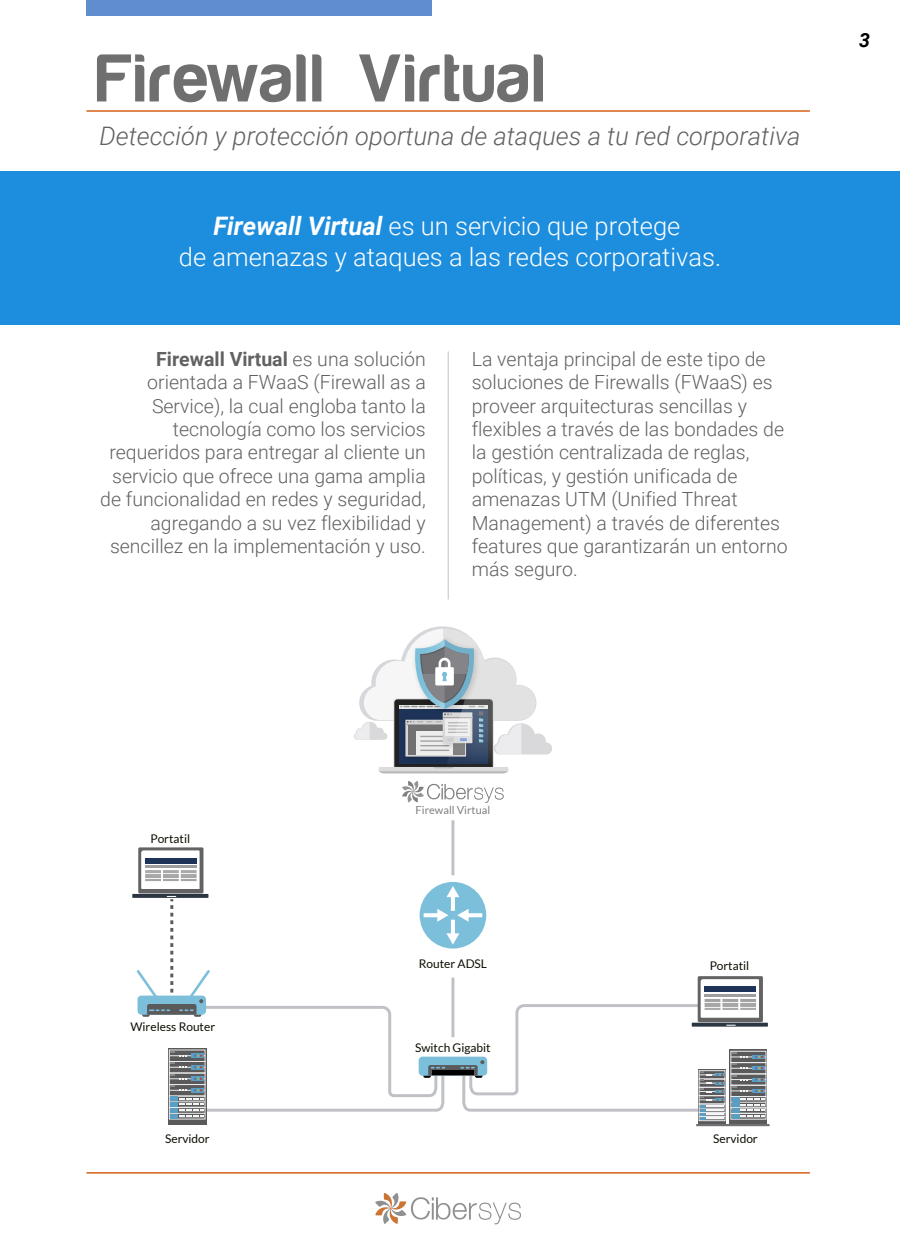
<style>
.page{position:relative;width:900px;height:1260px;background:#fff}
.page>*{position:absolute;margin:0;border:0;box-sizing:border-box;transform-origin:0 0}
.t1{font:300 25.5px/30.6px "Roboto";color:#fff;text-align:center}
.t2{font:italic 300 25.5px "Roboto";color:#616161}
.t3{font:300 19.5px/23.4px "Roboto";color:#616161}
.t4{font:italic 700 19.5px "Roboto";color:#000}
.t5{font:12px "Lato";color:#0d0e02}
.t6{font:11.1px "Lato";color:#808080}
.s1{font-weight:700;font-style:italic}
.s2{font-weight:700}
</style>
<div class="page">
<svg style="left:97px;top:54px;width:47px;height:47px"></svg>
<svg style="left:150px;top:54px;width:156px;height:49px"></svg>
<svg style="left:312px;top:54px;width:9px;height:47px"></svg>
<svg style="left:359px;top:54px;width:169px;height:49px"></svg>
<svg style="left:534px;top:54px;width:9px;height:47px"></svg>
<div style="left:0;top:171px;width:900px;height:154px;background:#1d8dde"></div>
<hr style="left:86px;top:1172px;width:724px;height:2px;background:#d46016">
<svg style="left:375px;top:1193px;width:146px;height:31px"></svg>
<hr style="left:448px;top:351px;width:1px;height:248px;background:#cfd1d2">
<hr style="left:86px;top:110px;width:724px;height:2px;background:#d46016">
<div style="left:86px;top:0;width:346px;height:16px;background:#5f8dce"></div>
<svg style="left:402px;top:781px;width:102px;height:22px"></svg>
<div style="left:168px;top:1048px;width:38px;height:77px;background:#5a5a5a"></div>
<svg style="left:692px;top:1023px;width:76px;height:4px"></svg>
<div style="left:138px;top:847px;width:65px;height:46px;background:#636363;border-radius:2px"></div>
<svg style="left:132px;top:894px;width:76px;height:4px"></svg>
<svg style="left:354px;top:626px;width:198px;height:147px"></svg>
<hr style="left:451px;top:820px;width:3px;height:55px;background:#c0c1c6">
<div style="left:698px;top:1070px;width:28px;height:55px;background:linear-gradient(to right,#5a5a5a,#5a5a5a)"></div>
<div style="left:699px;top:1112px;width:26px;height:9px;border:1px solid #ececee"></div>
<div style="left:730px;top:1050px;width:37px;height:75px;background:#5a5a5a"></div>
<div style="left:731px;top:1051px;width:35px;height:12px;border:1px solid #ececee"></div>
<hr style="left:731px;top:1057px;width:35px;height:1px;background:#ececee">
<div style="left:731px;top:1062px;width:35px;height:12px;border:1px solid #ececee"></div>
<hr style="left:731px;top:1068px;width:35px;height:1px;background:#ececee">
<div style="left:731px;top:1074px;width:35px;height:11px;border:1px solid #ececee"></div>
<hr style="left:731px;top:1079px;width:35px;height:1px;background:#ececee">
<div style="left:731px;top:1085px;width:35px;height:12px;border:1px solid #ececee"></div>
<div style="left:731px;top:1096px;width:35px;height:12px;border:1px solid #ececee"></div>
<div style="left:731px;top:1108px;width:35px;height:11px;border:1px solid #ececee"></div>
<hr style="left:731px;top:1091px;width:35px;height:1px;background:#ececee">
<hr style="left:731px;top:1102px;width:35px;height:1px;background:#ececee">
<hr style="left:731px;top:1113px;width:35px;height:1px;background:#ececee">
<hr style="left:696px;top:1124px;width:74px;height:2px;background:#717075">
<svg style="left:137px;top:850px;width:628px;height:270px"></svg>
<h1 class="t2" style="left:100px;top:118px;width:702px">Detección y protección oportuna de ataques a tu red corporativa</h1>
<h1 class="t1" style="left:179px;top:210px;width:544px"><span class="s1">Firewall Virtual</span> es un servicio que protege<br>de amenazas y ataques a las redes corporativas.</h1>
<p class="t3" style="left:100px;top:346px;width:327px;text-align:right"><span class="s2">Firewall Virtual</span> es una solución orientada a FWaaS (Firewall as a Service), la cual engloba tanto la tecnología como los servicios requeridos para entregar al cliente un servicio que ofrece una gama amplia de funcionalidad en redes y seguridad, agregando a su vez flexibilidad y sencillez en la implementación y uso.</p>
<p class="t3" style="left:472px;top:346px;width:317px">La ventaja principal de este tipo de soluciones de Firewalls (FWaaS) es proveer arquitecturas sencillas y flexibles a través de las bondades de la gestión centralizada de reglas, políticas, y gestión unificada de amenazas UTM (Unified Threat<br>Management) a través de diferentes features que garantizarán un entorno más seguro.</p>
<p class="t4" style="left:859px;top:26px;width:12px">3</p>
<p class="t5" style="left:151px;top:832px;width:41px">Portatil</p>
<p class="t5" style="left:130px;top:1020px;width:86px">Wireless Router</p>
<p class="t5" style="left:165px;top:1132px;width:46px">Servidor</p>
<p class="t6" style="left:416px;top:804px;width:76px">Firewall Virtual</p>
<p class="t5" style="left:419px;top:957px;width:70px">Router ADSL</p>
<p class="t5" style="left:415px;top:1041px;width:77px">Switch Gigabit</p>
<p class="t5" style="left:710px;top:959px;width:41px">Portatil</p>
<p class="t5" style="left:713px;top:1132px;width:46px">Servidor</p>
</div>
